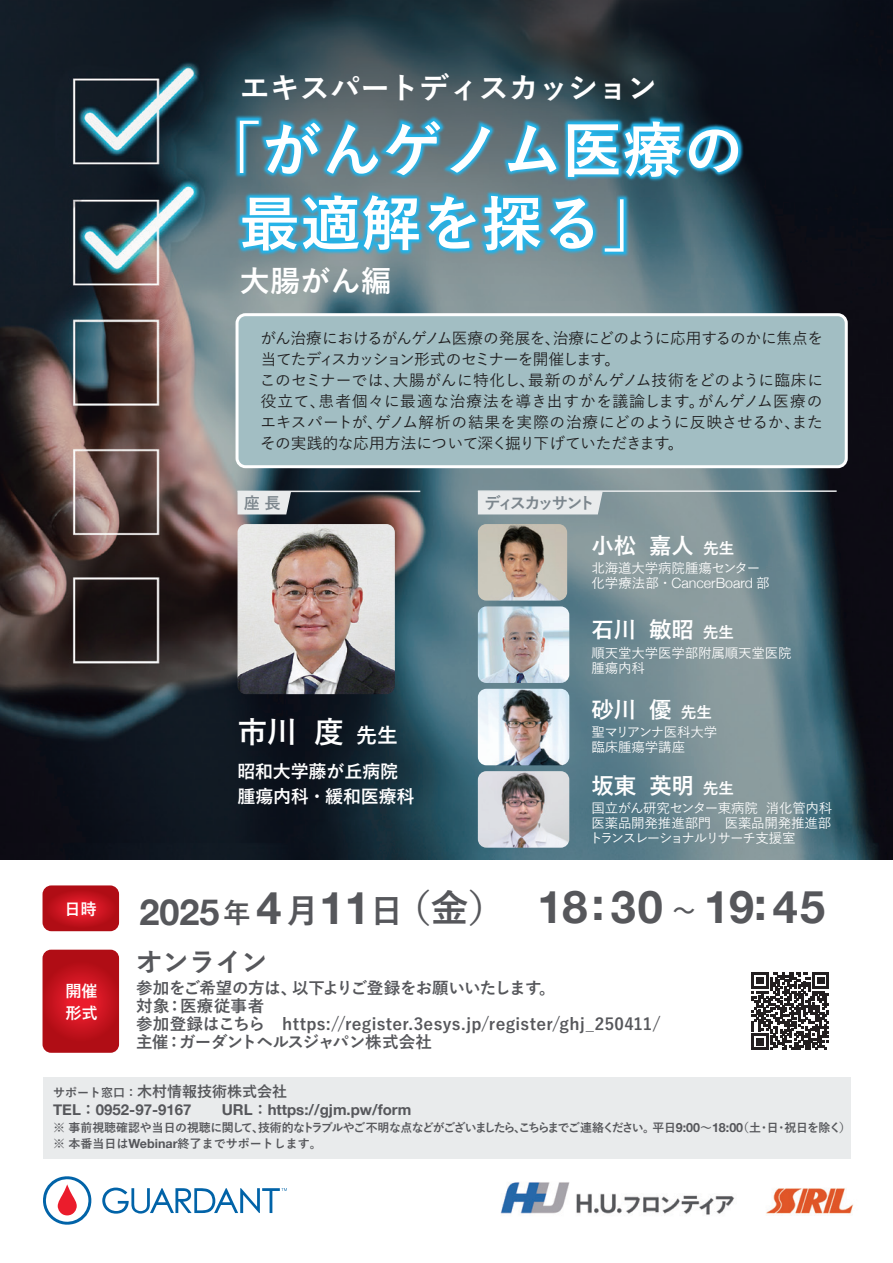
<style>
.page{position:relative;width:893px;height:1263px;background:#fff}
.page>*{position:absolute;margin:0;border:0;box-sizing:border-box;transform-origin:0 0}
.t1{font:700 60px/73.5px "Yu Go";letter-spacing:.005em;color:#fff}
.t2{font:700 45px "Helvetica Neue";color:#56575b}
.t3{font:700 30px "Yu Go";color:#fff}
.t4{font:700 30px "Yu Go Pr 6 N";color:#fff}
.t5{font:700 26.85px "Yu Go Pr 6 N";letter-spacing:-.015em;color:#56575b}
.t6{font:700 22.5px "Yu Go Pr 6 N";letter-spacing:-.01em;color:#fff}
.t7{font:700 18px/25.5px "Yu Go Pr 6 N";letter-spacing:-.01em;color:#fff}
.t8{font:700 16.5px/18px "Yu Go";color:#56575b}
.t9{font:700 16.5px/18px "Yu Go";letter-spacing:-.025em;color:#56575b}
.t10{font:700 16.2px "Yu Go Pr 6 N";letter-spacing:-.19em;color:#7c868d}
.t11{font:700 16.2px/22.5px "Yu Go Pr 6 N";color:#fff}
.t12{font:700 16.2px "Yu Go Pr 6 N";letter-spacing:-.155em;color:#7c868d}
.t13{font:500 15.75px/21px "Yu Go Pr 6 N";letter-spacing:-.015em;color:#201f20}
.t14{font:700 15px "Helvetica Neue";color:#56575b}
.t15{font:700 15px "Yu Go Pr 6 N";color:#56575b}
.t16{font:300 14.1px "Helvetica Neue";color:#fff}
.t17{font:500 13.5px/15px "Yu Go Pr 6 N";letter-spacing:-.015em;color:#fff}
.t18{font:700 12px/16.5px "Yu Go Pr 6 N";letter-spacing:-.03em;color:#56575b}
.s1{font-size:21px}
.s2{font-size:15.75px}
.s3{font-family:"Yu Go Pr 6 N";font-weight:500;font-size:13.5px}
.s4{font-size:36px}
.s5{font-family:"Yu Go Pr 6 N";font-size:27.75px}
.s6{font-family:"Yu Go Pr 6 N";font-size:33.75px}
.s7{font-family:"Yu Go Pr 6 N";font-size:37.5px}
.s8{font-family:"Koz Go Pro";font-weight:500;font-size:22.5px}
.s9{font-size:12px}
.s10{font-family:"Yu Go Pr 6 N"}
.s11{font-family:"Koz Go Pr 6 N";font-weight:400}
.s12{font-family:"Helvetica Neue";font-size:12.6px}
</style>
<div class="page">
<svg style="left:43px;top:1176px;width:49px;height:49px"></svg>
<svg style="left:102px;top:1187px;width:185px;height:26px"></svg>
<img style="left:500px;top:1182px;width:235px;height:33px">
<img style="left:766px;top:1188px;width:87px;height:26px">
<img style="left:0;top:0;width:893px;height:859px">
<img style="left:233px;top:114px;width:512px;height:145px">
<svg style="left:237px;top:118px;width:256px;height:59px;background:#4a8ea6"></svg>
<svg style="left:505px;top:122px;width:54px;height:52px;background:#438fac"></svg>
<svg style="left:565px;top:119px;width:176px;height:60px;background:#2593bc"></svg>
<svg style="left:239px;top:192px;width:356px;height:61px;background:#3ca5cc"></svg>
<svg style="left:602px;top:197px;width:24px;height:57px"></svg>
<svg style="left:43px;top:885px;width:76px;height:46px;background:#c21721"></svg>
<svg style="left:43px;top:950px;width:76px;height:103px;background:#c1131d"></svg>
<div style="left:43px;top:1077px;width:808px;height:82px;background:#e9ebec"></div>
<div style="left:237px;top:315px;width:609px;height:152px;background:#a2bec3;border-radius:9px"></div>
<div style="left:236px;top:313px;width:612px;height:155px;border:3px solid #fff;border-radius:9px"></div>
<div style="left:478px;top:492px;width:125px;height:22px;background:#e9ebec"></div>
<hr style="left:478px;top:490px;width:359px;height:2px;background:#e9ebec">
<hr style="left:237px;top:491px;width:183px;height:1px;background:#e9ebec">
<svg style="left:238px;top:492px;width:53px;height:22px"></svg>
<img style="left:238px;top:524px;width:157px;height:170px">
<img style="left:478px;top:524px;width:89px;height:77px">
<img style="left:478px;top:771px;width:91px;height:77px">
<img style="left:478px;top:689px;width:91px;height:76px">
<img style="left:478px;top:606px;width:91px;height:77px">
<svg style="left:752px;top:972px;width:77px;height:78px"></svg>
<h3 class="t3" style="left:240px;top:71px;width:419px">エキスパートディスカッション</h3>
<h1 class="t1" style="left:240px;top:115px;width:505px;text-indent:-39px">「がんゲノム医療の最適解を探る」</h1>
<h3 class="t3" style="left:240px;top:264px;width:153px">大腸がん編</h3>
<p class="t13" style="left:260px;top:326px;width:565px">がん治療におけるがんゲノム医療の発展を、治療にどのように応用するのかに焦点を当てたディスカッション形式のセミナーを開催します。<br>このセミナーでは、大腸がんに特化し、最新のがんゲノム技術をどのように臨床に役立て、患者個々に最適な治療法を導き出すかを議論します。がんゲノム医療のエキスパートが、ゲノム解析の結果を実際の治療にどのように反映させるか、またその実践的な応用方法について深く掘り下げていただきます。</p>
<p class="t11" style="left:65px;top:898px;width:34px">日時</p>
<p class="t11" style="left:65px;top:980px;width:34px">開催形式</p>
<p class="t12" style="left:244px;top:494px;width:38px">座長</p>
<h3 class="t4" style="left:237px;top:715px;width:162px">市川 度 <span class="s1">先生</span></h3>
<p class="t7" style="left:237px;top:759px;width:179px">昭和大学藤が丘病院腫瘍内科・緩和医療科</p>
<p class="t10" style="left:484px;top:494px;width:112px">ディスカッサント</p>
<h3 class="t6" style="left:591px;top:533px;width:144px">小松 嘉人 <span class="s2">先生</span></h3>
<p class="t17" style="left:591px;top:559px;width:170px">北海道大学病院腫瘍センター</p>
<p class="t16" style="left:591px;top:572px;width:180px"><span class="s3">化学療法部・</span>CancerBoard <span class="s3">部</span></p>
<h3 class="t6" style="left:591px;top:617px;width:144px">石川 敏昭 <span class="s2">先生</span></h3>
<p class="t17" style="left:591px;top:644px;width:202px">順天堂大学医学部附属順天堂医院腫瘍内科</p>
<h3 class="t6" style="left:591px;top:697px;width:122px">砂川 優 <span class="s2">先生</span></h3>
<p class="t17" style="left:591px;top:723px;width:127px">聖マリアンナ医科大学臨床腫瘍学講座</p>
<h3 class="t6" style="left:591px;top:773px;width:144px">坂東 英明 <span class="s2">先生</span></h3>
<p class="t17" style="left:589px;top:799px;width:244px;text-align:justify">国立がん研究センター東病院 消化管内科医薬品開発推進部門　医薬品開発推進部トランスレーショナルリサーチ支援室</p>
<h2 class="t2" style="left:139px;top:872px;width:687px"><span class="s4">2025</span><span class="s5">年</span> 4<span class="s6">月</span>11<span class="s6">日</span><span class="s7">（金）</span> 18: 30 <span class="s8">～</span> 19: 45</h2>
<h3 class="t5" style="left:136px;top:947px;width:134px">オンライン</h3>
<p class="t9" style="left:136px;top:979px;width:421px">参加をご希望の方は、以下よりご登録をお願いいたします。対象：医療従事者</p>
<p class="t8" style="left:136px;top:1015px;width:526px">参加登録はこちら　https://register.3esys.jp/register/ghj_250411/主催：ガーダントヘルスジャパン株式会社</p>
<p class="t15" style="left:53px;top:1083px;width:236px"><span class="s9">サポート窓口：</span>木村情報技術株式会社</p>
<p class="t14" style="left:53px;top:1098px;width:360px">TEL<span class="s10">：</span>0952-97-9167<span class="s11">　　</span>URL<span class="s10">：</span>https://gjm.pw/form</p>
<p class="t18" style="left:53px;top:1119px;width:799px">※ 事前視聴確認や当日の視聴に関して、技術的なトラブルやご不明な点などがございましたら、こちらまでご連絡ください。平日<span class="s12">9:00</span>～<span class="s12">18:00</span>（土・日・祝日を除く）※ 本番当日は<span class="s12">Webinar</span>終了までサポートします。</p>
</div>
